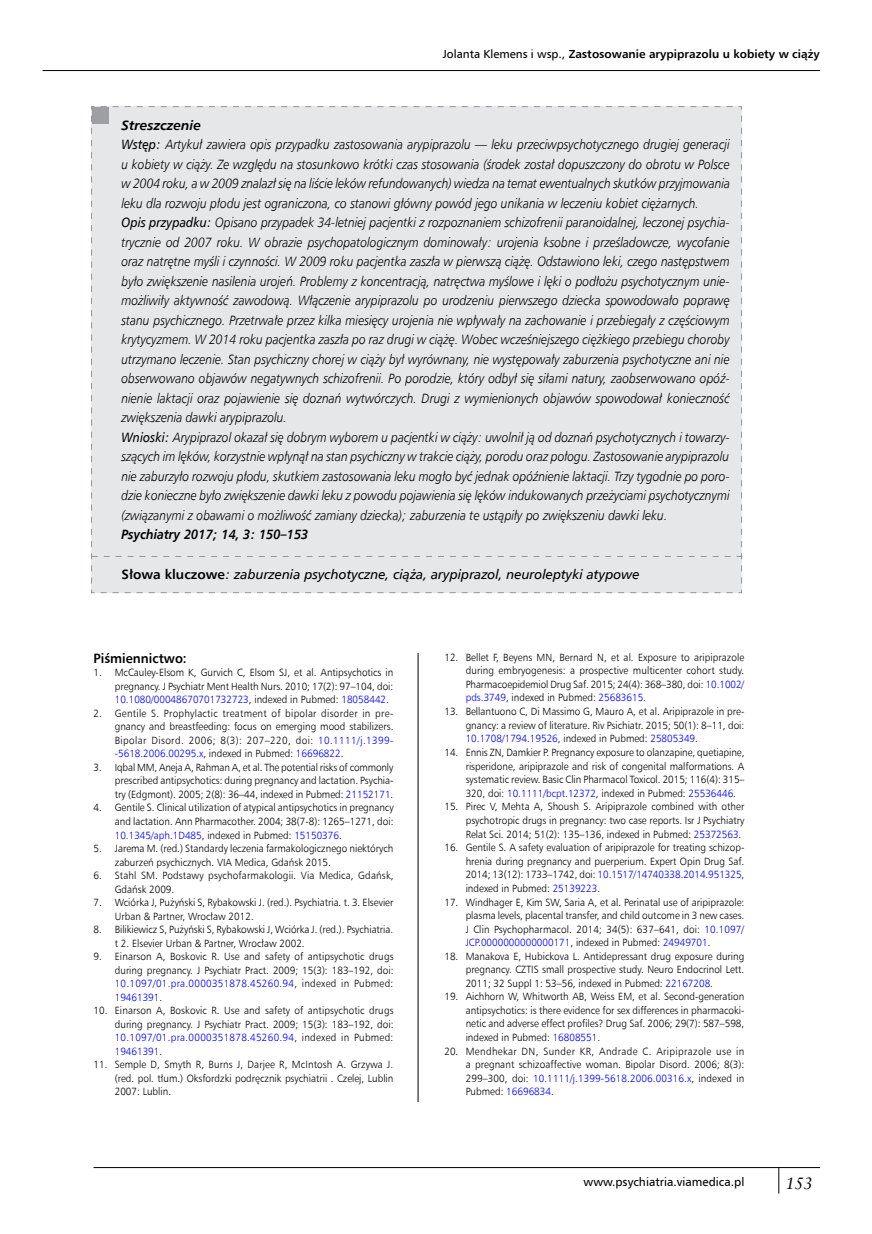
<style>
.page{position:relative;width:872px;height:1234px;background:#fff}
.page>*{position:absolute;margin:0;border:0;box-sizing:border-box;transform-origin:0 0}
.t1{font:italic 16.5px "Class Garmnd EU";color:#000}
.t2{font:italic 13.5px/19.5px "Humnst 777 Lt EU";color:#000;scale:.9 1}
.t3{font:italic 13.5px "Humnst 777 EU";color:#000}
.t4{font:italic 700 13.5px "Humnst 777 EU";color:#000;scale:.9 1}
.t5{font:700 13.5px "Humnst 777 EU";color:#000;scale:.95 1}
.t6{font:italic 700 13.5px "Humnst 777 EU";color:#000}
.t7{font:12px "Humnst 777 EU";color:#000}
.t8{font:700 11.7px "Humnst 777 EU";color:#000}
.t9{font:10.5px/13.5px "Humnst 777 Lt EU";color:#000;text-align:justify;scale:.95 1}
.s1{font-weight:400}
.s2{font-family:"Humnst 777 EU"}
.s3{font-weight:700;font-style:normal}
.s4{color:#00f}
</style>
<div class="page">
<hr style="left:418px;top:106px;width:1px;height:1014px;background:#000">
<hr style="left:43px;top:70px;width:777px;height:1px;background:#000">
<svg style="left:778px;top:1167px;width:1px;height:26px"></svg>
<hr style="left:94px;top:1166px;width:726px;height:1px;background:#000">
<div style="left:407px;top:95px;width:18px;height:557px;background:#fff"></div>
<svg style="left:91px;top:106px;width:651px;height:487px;background:#e0e1e2"></svg>
<div style="left:91px;top:113px;width:651px;height:473px;background:#e6e7e8"></div>
<div style="left:92px;top:107px;width:17px;height:17px;background:#9d9fa2"></div>
<div style="left:409px;top:1102px;width:19px;height:44px;background:#fff"></div>
<p class="t8" style="left:443px;top:46px;width:378px"><span class="s1">Jolanta Klemens i wsp.,</span> Zastosowanie arypiprazolu u kobiety w ciąży</p>
<p class="t6" style="left:121px;top:116px;width:81px">Streszczenie</p>
<p class="t2" style="left:121px;top:134px;width:677px"><span class="s2">Wstęp:</span> Artykuł zawiera opis przypadku zastosowania arypiprazolu — leku przeciwpsychotycznego drugiej generacji u kobiety w ciąży. Ze względu na stosunkowo krótki czas stosowania (środek został dopuszczony do obrotu w Polsce w 2004 roku, a w 2009 znalazł się na liście leków refundowanych) wiedza na temat ewentualnych skutków przyjmowania leku dla rozwoju płodu jest ograniczona, co stanowi główny powód jego unikania w leczeniu kobiet ciężarnych.<br><span class="s2">Opis przypadku:</span> Opisano przypadek 34-letniej pacjentki z rozpoznaniem schizofrenii paranoidalnej, leczonej psychia&shy;trycznie od 2007 roku. W obrazie psychopatologicznym dominowały: urojenia ksobne i prześladowcze, wycofanie oraz natrętne myśli i czynności. W 2009 roku pacjentka zaszła w pierwszą ciążę. Odstawiono leki, czego następstwem było zwiększenie nasilenia urojeń. Problemy z koncentracją, natręctwa myślowe i lęki o podłożu psychotycznym unie&shy;możliwiły aktywność zawodową. Włączenie arypiprazolu po urodzeniu pierwszego dziecka spowodowało poprawę stanu psychicznego. Przetrwałe przez kilka miesięcy urojenia nie wpływały na zachowanie i przebiegały z częściowym krytycyzmem. W 2014 roku pacjentka zaszła po raz drugi w ciążę. Wobec wcześniejszego ciężkiego przebiegu choroby utrzymano leczenie. Stan psychiczny chorej w ciąży był wyrównany, nie występowały zaburzenia psychotyczne ani nie obserwowano objawów negatywnych schizofrenii. Po porodzie, który odbył się siłami natury, zaobserwowano opóź&shy;nienie laktacji oraz pojawienie się doznań wytwórczych. Drugi z wymienionych objawów spowodował konieczność zwiększenia dawki arypiprazolu.<br><span class="s2">Wnioski:</span> Arypiprazol okazał się dobrym wyborem u pacjentki w ciąży: uwolnił ją od doznań psychotycznych i towarzy&shy;szących im lęków, korzystnie wpłynął na stan psychiczny w trakcie ciąży, porodu oraz połogu. Zastosowanie arypiprazolu nie zaburzyło rozwoju płodu, skutkiem zastosowania leku mogło być jednak opóźnienie laktacji. Trzy tygodnie po poro&shy;dzie konieczne było zwiększenie dawki leku z powodu pojawienia się lęków indukowanych przeżyciami psychotycznymi (związanymi z obawami o możliwość zamiany dziecka); zaburzenia te ustąpiły po zwiększeniu dawki leku.</p>
<p class="t4" style="left:121px;top:526px;width:209px">Psychiatry 2017; 14, 3: 150–153</p>
<p class="t3" style="left:121px;top:565px;width:519px"><span class="s3">Słowa kluczowe</span>: zaburzenia psychotyczne, ciąża, arypiprazol, neuroleptyki atypowe</p>
<p class="t5" style="left:94px;top:649px;width:100px">Piśmiennictwo:</p>
<p class="t9" style="left:115px;top:665px;width:295px;text-indent:-21px">1. McCauley-Elsom K, Gurvich C, Elsom SJ, et al. Antipsychotics in pregnancy. J Psychiatr Ment Health Nurs. 2010; 17(2): 97–104, doi:<br><span class="s4">10.1080/00048670701732723</span>, indexed in Pubmed: <span class="s4">18058442</span>.</p>
<p class="t9" style="left:115px;top:706px;width:295px;text-indent:-21px">2. Gentile S. Prophylactic treatment of bipolar disorder in pre&shy;gnancy and breastfeeding: focus on emerging mood stabilizers.<br>Bipolar Disord. 2006; 8(3): 207–220, doi: <span class="s4">10.1111/j.1399- -5618.2006.00295.x</span>, indexed in Pubmed: <span class="s4">16696822</span>.</p>
<p class="t9" style="left:115px;top:760px;width:295px;text-indent:-21px">3. Iqbal MM, Aneja A, Rahman A, et al. The potential risks of commonly prescribed antipsychotics: during pregnancy and lactation. Psychia&shy;try (Edgmont). 2005; 2(8): 36–44, indexed in Pubmed: <span class="s4">21152171</span>.</p>
<p class="t9" style="left:115px;top:800px;width:295px;text-indent:-21px">4. Gentile S. Clinical utilization of atypical antipsychotics in pregnancy and lactation. Ann Pharmacother. 2004; 38(7-8): 1265–1271, doi:<br><span class="s4">10.1345/aph.1D485</span>, indexed in Pubmed: <span class="s4">15150376</span>.</p>
<p class="t9" style="left:115px;top:841px;width:295px;text-indent:-21px">5. Jarema M. (red.) Standardy leczenia farmakologicznego niektórych zaburzeń psychicznych. VIA Medica, Gdańsk 2015.</p>
<p class="t9" style="left:115px;top:868px;width:295px;text-indent:-21px">6. Stahl SM. Podstawy psychofarmakologii. Via Medica, Gdańsk,<br>Gdańsk 2009.</p>
<p class="t9" style="left:115px;top:895px;width:295px;text-indent:-21px">7. Wciórka J, Pużyński S, Rybakowski J. (red.). Psychiatria. t. 3. Elsevier<br>Urban &amp; Partner, Wrocław 2012.</p>
<p class="t9" style="left:115px;top:922px;width:295px;text-indent:-21px">8. Bilikiewicz S, Pużyński S, Rybakowski J, Wciórka J. (red.). Psychiatria. t 2. Elsevier Urban &amp; Partner, Wrocław 2002.</p>
<p class="t9" style="left:115px;top:949px;width:295px;text-indent:-21px">9. Einarson A, Boskovic R. Use and safety of antipsychotic drugs during pregnancy. J Psychiatr Pract. 2009; 15(3): 183–192, doi:<br><span class="s4">10.1097/01.pra.0000351878.45260.94</span>, indexed in Pubmed:<br><span class="s4">19461391</span>.</p>
<p class="t9" style="left:115px;top:1003px;width:295px;text-indent:-21px">10. Einarson A, Boskovic R. Use and safety of antipsychotic drugs during pregnancy. J Psychiatr Pract. 2009; 15(3): 183–192, doi:<br><span class="s4">10.1097/01.pra.0000351878.45260.94</span>, indexed in Pubmed:<br><span class="s4">19461391</span>.</p>
<p class="t9" style="left:115px;top:1057px;width:295px;text-indent:-21px">11. Semple D, Smyth R, Burns J, Darjee R, McIntosh A. Grzywa J. (red. pol. tłum.) Oksfordzki podręcznik psychiatrii . Czelej, Lublin 2007: Lublin.</p>
<p class="t9" style="left:466px;top:650px;width:295px;text-indent:-21px">12. Bellet F, Beyens MN, Bernard N, et al. Exposure to aripiprazole during embryogenesis: a prospective multicenter cohort study.<br>Pharmacoepidemiol Drug Saf. 2015; 24(4): 368–380, doi: <span class="s4">10.1002/ pds.3749</span>, indexed in Pubmed: <span class="s4">25683615</span>.</p>
<p class="t9" style="left:466px;top:704px;width:295px;text-indent:-21px">13. Bellantuono C, Di Massimo G, Mauro A, et al. Aripiprazole in pre&shy;gnancy: a review of literature. Riv Psichiatr. 2015; 50(1): 8–11, doi:<br><span class="s4">10.1708/1794.19526</span>, indexed in Pubmed: <span class="s4">25805349</span>.</p>
<p class="t9" style="left:466px;top:745px;width:295px;text-indent:-21px">14. Ennis ZN, Damkier P. Pregnancy exposure to olanzapine, quetiapine, risperidone, aripiprazole and risk of congenital malformations. A systematic review. Basic Clin Pharmacol Toxicol. 2015; 116(4): 315– 320, doi: <span class="s4">10.1111/bcpt.12372</span>, indexed in Pubmed: <span class="s4">25536446</span>.</p>
<p class="t9" style="left:466px;top:799px;width:295px;text-indent:-21px">15. Pirec V, Mehta A, Shoush S. Aripiprazole combined with other psychotropic drugs in pregnancy: two case reports. Isr J Psychiatry Relat Sci. 2014; 51(2): 135–136, indexed in Pubmed: <span class="s4">25372563</span>.</p>
<p class="t9" style="left:466px;top:840px;width:295px;text-indent:-21px">16. Gentile S. A safety evaluation of aripiprazole for treating schizop&shy;hrenia during pregnancy and puerperium. Expert Opin Drug Saf.<br>2014; 13(12): 1733–1742, doi: <span class="s4">10.1517/14740338.2014.951325</span>, indexed in Pubmed: <span class="s4">25139223</span>.</p>
<p class="t9" style="left:466px;top:895px;width:295px;text-indent:-21px">17. Windhager E, Kim SW, Saria A, et al. Perinatal use of aripiprazole: plasma levels, placental transfer, and child outcome in 3 new cases.<br>J Clin Psychopharmacol. 2014; 34(5): 637–641, doi: <span class="s4">10.1097/ JCP.0000000000000171</span>, indexed in Pubmed: <span class="s4">24949701</span>.</p>
<p class="t9" style="left:466px;top:949px;width:295px;text-indent:-21px">18. Manakova E, Hubickova L. Antidepressant drug exposure during pregnancy. CZTIS small prospective study. Neuro Endocrinol Lett.<br>2011; 32 Suppl 1: 53–56, indexed in Pubmed: <span class="s4">22167208</span>.</p>
<p class="t9" style="left:466px;top:989px;width:295px;text-indent:-21px">19. Aichhorn W, Whitworth AB, Weiss EM, et al. Second-generation antipsychotics: is there evidence for sex differences in pharmacoki&shy;netic and adverse effect profiles? Drug Saf. 2006; 29(7): 587–598, indexed in Pubmed: <span class="s4">16808551</span>.</p>
<p class="t9" style="left:466px;top:1043px;width:295px;text-indent:-21px">20. Mendhekar DN, Sunder KR, Andrade C. Aripiprazole use in a pregnant schizoaffective woman. Bipolar Disord. 2006; 8(3):<br>299–300, doi: <span class="s4">10.1111/j.1399-5618.2006.00316.x</span>, indexed in Pubmed: <span class="s4">16696834</span>.</p>
<p class="t7" style="left:583px;top:1173px;width:162px">www.psychiatria.viamedica.pl</p>
<h1 class="t1" style="left:785px;top:1172px;width:29px">153</h1>
</div>
